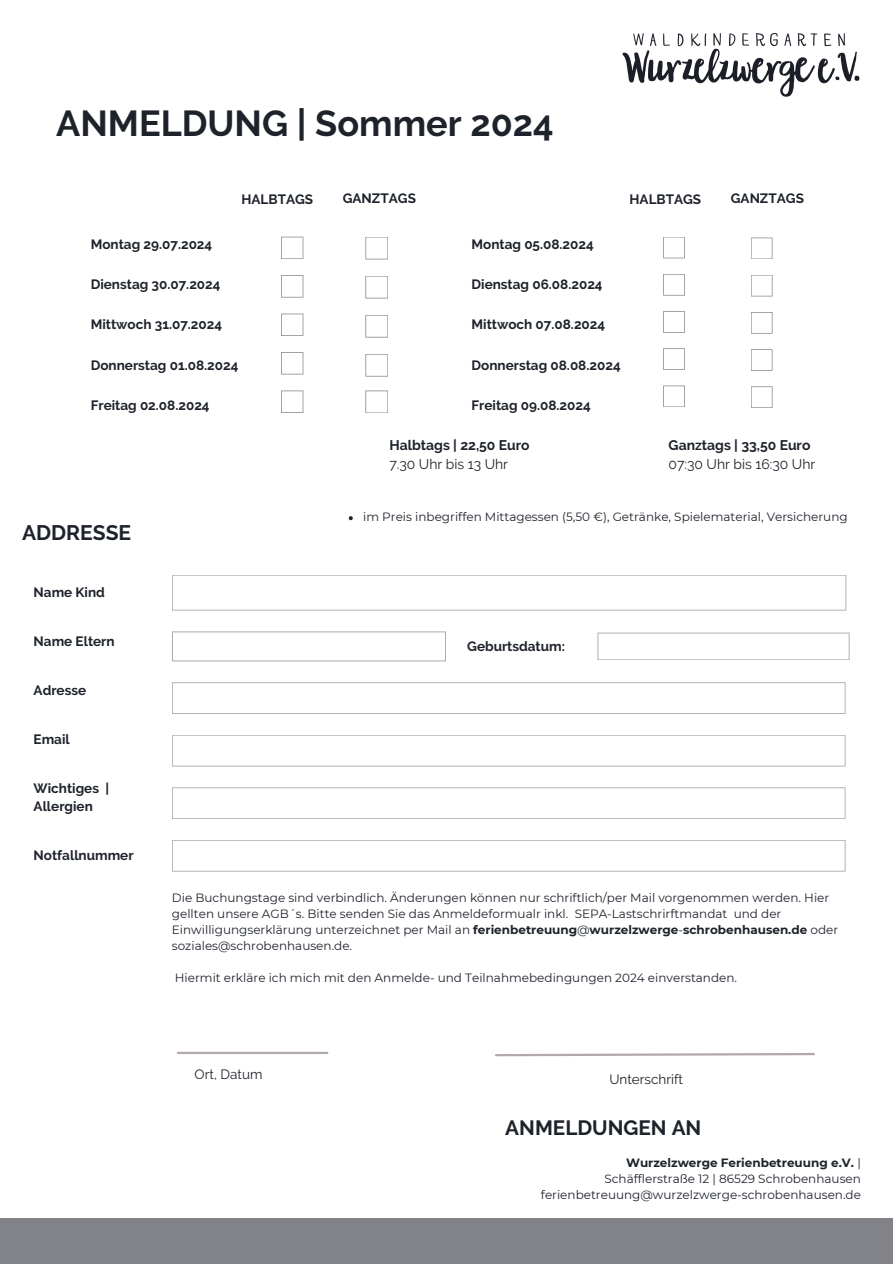
<style>
.page{position:relative;width:893px;height:1264px;background:#fff}
.page>*{position:absolute;margin:0;border:0;box-sizing:border-box;transform-origin:0 0}
.t1{font:700 36px "Raleway";color:#1e232b}
.t2{font:700 21px "Raleway";color:#1e232b}
.t3{font:700 20.7px "Raleway";color:#1e232b}
.t4{font:13.95px/19.2px "Raleway";color:#1e232b}
.t5{font:700 13.95px/19.2px "Raleway";color:#1e232b}
.t6{font:700 13.5px/18px "Raleway";color:#1e232b}
.t7{font:13.5px "Raleway";color:#1e232b}
.t8{font:12px/16px "Montserrat";color:#1e232b}
.t9{font:700 12px "Montserrat";color:#1e232b}
.s1{font-weight:400}
.s2{font-weight:700}
</style>
<div class="page">
<div style="left:0;top:1218px;width:892px;height:45px;background:#828388"></div>
<svg style="left:495px;top:1053px;width:320px;height:4px"></svg>
<hr style="left:178px;top:1051px;width:149px;height:3px;background:#b2aaa8">
<svg style="left:172px;top:575px;width:674px;height:35px"></svg>
<svg style="left:172px;top:631px;width:274px;height:30px"></svg>
<svg style="left:597px;top:632px;width:252px;height:28px"></svg>
<svg style="left:172px;top:682px;width:673px;height:32px"></svg>
<img style="left:622px;top:33px;width:238px;height:64px">
<svg style="left:349px;top:516px;width:4px;height:4px"></svg>
<svg style="left:281px;top:237px;width:23px;height:22px"></svg>
<svg style="left:281px;top:352px;width:23px;height:22px"></svg>
<svg style="left:281px;top:275px;width:23px;height:23px"></svg>
<svg style="left:281px;top:313px;width:23px;height:23px"></svg>
<svg style="left:281px;top:390px;width:23px;height:23px"></svg>
<svg style="left:663px;top:237px;width:21px;height:21px"></svg>
<svg style="left:663px;top:348px;width:21px;height:22px"></svg>
<svg style="left:663px;top:274px;width:21px;height:21px"></svg>
<svg style="left:663px;top:311px;width:21px;height:22px"></svg>
<svg style="left:663px;top:385px;width:21px;height:22px"></svg>
<svg style="left:751px;top:237px;width:21px;height:22px"></svg>
<svg style="left:751px;top:349px;width:21px;height:22px"></svg>
<svg style="left:751px;top:275px;width:21px;height:21px"></svg>
<svg style="left:751px;top:312px;width:21px;height:22px"></svg>
<svg style="left:751px;top:386px;width:21px;height:22px"></svg>
<svg style="left:365px;top:237px;width:23px;height:23px"></svg>
<svg style="left:365px;top:354px;width:23px;height:22px"></svg>
<svg style="left:365px;top:276px;width:23px;height:23px"></svg>
<svg style="left:365px;top:315px;width:23px;height:22px"></svg>
<svg style="left:365px;top:390px;width:23px;height:23px"></svg>
<svg style="left:172px;top:735px;width:673px;height:31px"></svg>
<svg style="left:172px;top:787px;width:673px;height:32px"></svg>
<svg style="left:172px;top:840px;width:673px;height:31px"></svg>
<h4 class="t1" style="left:56px;top:102px;width:499px">ANMELDUNG | Sommer 2024</h4>
<p class="t6" style="left:241px;top:190px;width:73px">HALBTAGS</p>
<p class="t6" style="left:343px;top:189px;width:75px">GANZTAGS</p>
<h4 class="t6" style="left:91px;top:235px;width:123px">Montag 29.07.2024</h4>
<h4 class="t6" style="left:91px;top:275px;width:131px">Dienstag 30.07.2024</h4>
<h4 class="t6" style="left:91px;top:315px;width:133px">Mittwoch 31.07.2024</h4>
<h4 class="t6" style="left:91px;top:356px;width:149px">Donnerstag 01.08.2024</h4>
<p class="t6" style="left:91px;top:396px;width:120px">Freitag 02.08.2024</p>
<h4 class="t6" style="left:629px;top:190px;width:73px">HALBTAGS</h4>
<h4 class="t6" style="left:730px;top:189px;width:75px">GANZTAGS</h4>
<p class="t6" style="left:471px;top:235px;width:124px">Montag 05.08.2024</p>
<h5 class="t6" style="left:471px;top:275px;width:133px">Dienstag 06.08.2024</h5>
<h5 class="t6" style="left:471px;top:315px;width:135px">Mittwoch 07.08.2024</h5>
<h2 class="t6" style="left:471px;top:356px;width:151px">Donnerstag 08.08.2024</h2>
<p class="t6" style="left:471px;top:396px;width:121px">Freitag 09.08.2024</p>
<h4 class="t2" style="left:22px;top:520px;width:111px">ADDRESSE</h4>
<p class="t6" style="left:34px;top:583px;width:73px">Name Kind</p>
<p class="t6" style="left:34px;top:632px;width:82px">Name Eltern</p>
<h3 class="t6" style="left:34px;top:681px;width:54px">Adresse</h3>
<h3 class="t6" style="left:34px;top:730px;width:38px">Email</h3>
<h3 class="t6" style="left:34px;top:779px;width:77px">Wichtiges |<br>Allergien</h3>
<h3 class="t6" style="left:34px;top:846px;width:101px">Notfallnummer</h3>
<h4 class="t5" style="left:389px;top:435px;width:142px">Halbtags | 22,50 Euro<br><span class="s1">7.30 Uhr bis 13 Uhr</span></h4>
<h5 class="t4" style="left:668px;top:435px;width:148px"><span class="s2">Ganztags | 33,50 Euro<br></span>07:30 Uhr bis 16:30 Uhr</h5>
<h4 class="t8" style="left:363px;top:509px;width:486px">im Preis inbegriffen Mittagessen (5,50 €), Getränke, Spielematerial, Versicherung</h4>
<h4 class="t6" style="left:467px;top:637px;width:99px">Geburtsdatum:</h4>
<h5 class="t8" style="left:172px;top:889px;width:667px">Die Buchungstage sind verbindlich. Änderungen können nur schriftlich/per Mail vorgenommen werden. Hier gellten unsere AGB´s. Bitte senden Sie das Anmeldeformualr inkl. SEPA-Lastschrirftmandat und der Einwilligungserklärung unterzeichnet per Mail an <span class="s2">ferienbetreuung</span>@<span class="s2">wurzelzwerge</span>-<span class="s2">schrobenhausen.de</span> oder soziales@schrobenhausen.de.</h5>
<p class="t8" style="left:175px;top:969px;width:563px">Hiermit erkläre ich mich mit den Anmelde- und Teilnahmebedingungen 2024 einverstanden.</p>
<h3 class="t7" style="left:195px;top:1065px;width:69px">Ort, Datum</h3>
<h3 class="t7" style="left:609px;top:1071px;width:75px">Unterschrift</h3>
<h4 class="t3" style="left:505px;top:1115px;width:197px">ANMELDUNGEN AN</h4>
<h4 class="t9" style="left:626px;top:1154px;width:236px">Wurzelzwerge Ferienbetreuung e.V. <span class="s1">|</span></h4>
<h4 class="t8" style="left:604px;top:1170px;width:258px">Schäfflerstraße 12 | 86529 Schrobenhausen</h4>
<h4 class="t8" style="left:541px;top:1186px;width:321px">ferienbetreuung@wurzelzwerge-schrobenhausen.de</h4>
</div>
